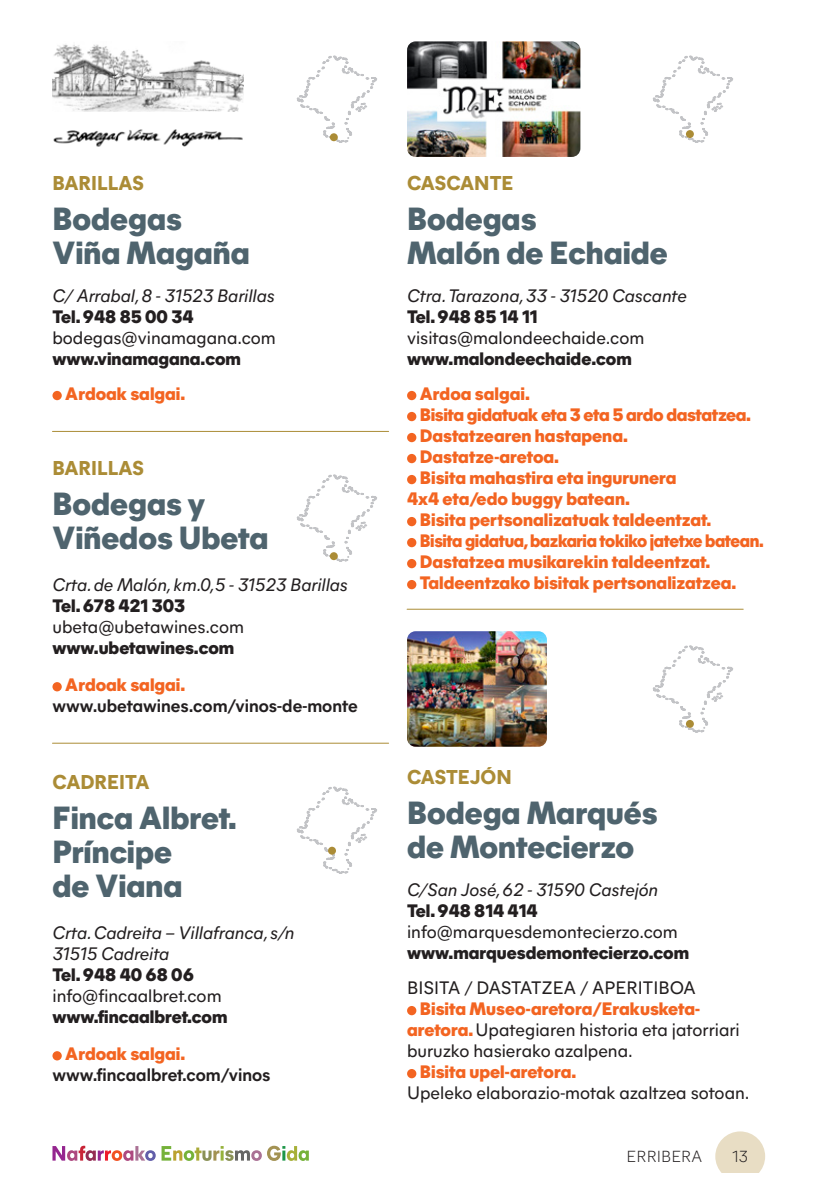
<style>
.page{position:relative;width:817px;height:1191px;background:#fff}
.page>*{position:absolute;margin:0;border:0;box-sizing:border-box;transform-origin:0 0}
.t1{font:800 32px "Mier A";color:#4f646e}
.t2{font:800 20px "Mier A";color:#ab8c36}
.t3{font:800 18px "Mier A";color:#f36421}
.t4{font:18px "Mier A";color:#231f20}
.t5{font:800 18px "Mier A";color:#231f20}
.t6{font:italic 18px "Mier A";color:#231f20}
.t7{font:700 18px "Mier A";color:#231f20}
.t8{font:800 18px "Mier A";letter-spacing:-.02em;color:#f36421;scale:.96 1}
.t9{font:800 18px "Mier A";letter-spacing:-.02em;color:#f36421}
.t10{font:300 16px "Mier A";color:#231f20}
.s1{font-weight:800;color:#f36421}
</style>
<div class="page">
<div style="left:52px;top:391px;width:10px;height:9px;background:#f36421;border-radius:50%"></div>
<div style="left:407px;top:391px;width:9px;height:9px;background:#f36421;border-radius:50%"></div>
<div style="left:407px;top:412px;width:9px;height:9px;background:#f36421;border-radius:50%"></div>
<div style="left:407px;top:433px;width:9px;height:9px;background:#f36421;border-radius:50%"></div>
<div style="left:407px;top:454px;width:9px;height:9px;background:#f36421;border-radius:50%"></div>
<div style="left:407px;top:475px;width:9px;height:9px;background:#f36421;border-radius:50%"></div>
<div style="left:407px;top:517px;width:9px;height:9px;background:#f36421;border-radius:50%"></div>
<div style="left:407px;top:538px;width:9px;height:9px;background:#f36421;border-radius:50%"></div>
<div style="left:407px;top:559px;width:9px;height:9px;background:#f36421;border-radius:50%"></div>
<div style="left:407px;top:580px;width:9px;height:9px;background:#f36421;border-radius:50%"></div>
<div style="left:407px;top:1006px;width:9px;height:9px;background:#f36421;border-radius:50%"></div>
<div style="left:407px;top:1069px;width:9px;height:9px;background:#f36421;border-radius:50%"></div>
<div style="left:52px;top:682px;width:10px;height:9px;background:#f36421;border-radius:50%"></div>
<div style="left:52px;top:1051px;width:10px;height:9px;background:#f36421;border-radius:50%"></div>
<svg style="left:52px;top:44px;width:192px;height:68px"></svg>
<img style="left:53px;top:129px;width:190px;height:18px">
<img style="left:407px;top:631px;width:140px;height:115px">
<svg style="left:296px;top:55px;width:81px;height:88px"></svg>
<svg style="left:296px;top:474px;width:81px;height:88px"></svg>
<svg style="left:652px;top:55px;width:81px;height:88px"></svg>
<svg style="left:652px;top:645px;width:81px;height:88px"></svg>
<svg style="left:296px;top:786px;width:81px;height:88px"></svg>
<hr style="left:52px;top:431px;width:336px;height:1px;background:#ab8c36">
<hr style="left:52px;top:743px;width:336px;height:1px;background:#ab8c36">
<hr style="left:407px;top:609px;width:336px;height:1px;background:#ab8c36">
<div style="left:330px;top:133px;width:8px;height:8px;background:#ab8c36;border-radius:50%"></div>
<div style="left:330px;top:552px;width:8px;height:8px;background:#ab8c36;border-radius:50%"></div>
<div style="left:328px;top:846px;width:8px;height:8px;background:#ab8c36;border-radius:50%"></div>
<div style="left:685px;top:130px;width:8px;height:8px;background:#ab8c36;border-radius:50%"></div>
<div style="left:685px;top:720px;width:8px;height:8px;background:#ab8c36;border-radius:50%"></div>
<div style="left:715px;top:1131px;width:50px;height:50px;background:#e8ddc4;border-radius:50%"></div>
<div style="left:663px;top:1173px;width:153px;height:18px;background:#fff"></div>
<svg style="left:52px;top:1145px;width:257px;height:16px"></svg>
<img style="left:407px;top:41px;width:173px;height:116px">
<p class="t2" style="left:52px;top:169px;width:93px">BARILLAS</p>
<p class="t1" style="left:52px;top:196px;width:131px">Bodegas</p>
<p class="t1" style="left:52px;top:230px;width:199px">Viña Magaña</p>
<p class="t6" style="left:52px;top:283px;width:224px">C/ Arrabal, 8 - 31523 Barillas</p>
<p class="t5" style="left:52px;top:304px;width:142px">Tel. 948 85 00 34</p>
<p class="t4" style="left:52px;top:325px;width:225px">bodegas@vinamagana.com</p>
<p class="t5" style="left:52px;top:346px;width:190px">www.vinamagana.com</p>
<p class="t3" style="left:65px;top:381px;width:122px">Ardoak salgai.</p>
<p class="t2" style="left:52px;top:454px;width:93px">BARILLAS</p>
<p class="t1" style="left:52px;top:481px;width:154px">Bodegas y</p>
<p class="t1" style="left:52px;top:515px;width:217px">Viñedos Ubeta</p>
<p class="t6" style="left:52px;top:572px;width:297px">Crta. de Malón, km.0,5 - 31523 Barillas</p>
<p class="t5" style="left:52px;top:593px;width:134px">Tel. 678 421 303</p>
<p class="t4" style="left:52px;top:614px;width:193px">ubeta@ubetawines.com</p>
<p class="t5" style="left:52px;top:635px;width:183px">www.ubetawines.com</p>
<p class="t3" style="left:65px;top:672px;width:122px">Ardoak salgai.</p>
<p class="t7" style="left:52px;top:693px;width:307px">www.ubetawines.com/vinos-de-monte</p>
<p class="t2" style="left:52px;top:767px;width:99px">CADREITA</p>
<p class="t1" style="left:52px;top:795px;width:186px">Finca Albret.</p>
<p class="t1" style="left:52px;top:829px;width:121px">Príncipe</p>
<p class="t1" style="left:52px;top:863px;width:131px">de Viana</p>
<p class="t6" style="left:52px;top:920px;width:243px">Crta. Cadreita – Villafranca, s/n</p>
<p class="t6" style="left:52px;top:941px;width:118px">31515 Cadreita</p>
<p class="t5" style="left:52px;top:962px;width:143px">Tel. 948 40 68 06</p>
<p class="t4" style="left:52px;top:983px;width:171px">info@fincaalbret.com</p>
<p class="t5" style="left:52px;top:1004px;width:176px">www.fincaalbret.com</p>
<p class="t3" style="left:65px;top:1041px;width:122px">Ardoak salgai.</p>
<p class="t7" style="left:52px;top:1062px;width:219px">www.fincaalbret.com/vinos</p>
<p class="t2" style="left:407px;top:169px;width:108px">CASCANTE</p>
<p class="t1" style="left:407px;top:196px;width:131px">Bodegas</p>
<p class="t1" style="left:407px;top:230px;width:262px">Malón de Echaide</p>
<p class="t6" style="left:407px;top:283px;width:281px">Ctra. Tarazona, 33 - 31520 Cascante</p>
<p class="t5" style="left:407px;top:304px;width:132px">Tel. 948 85 14 11</p>
<p class="t4" style="left:407px;top:325px;width:239px">visitas@malondeechaide.com</p>
<p class="t5" style="left:407px;top:346px;width:226px">www.malondeechaide.com</p>
<p class="t3" style="left:419px;top:381px;width:112px">Ardoa salgai.</p>
<p class="t9" style="left:419px;top:402px;width:333px">Bisita gidatuak eta 3 eta 5 ardo dastatzea.</p>
<p class="t3" style="left:419px;top:423px;width:210px">Dastatzearen hastapena.</p>
<p class="t3" style="left:419px;top:444px;width:141px">Dastatze-aretoa.</p>
<p class="t3" style="left:419px;top:465px;width:258px">Bisita mahastira eta ingurunera</p>
<p class="t3" style="left:407px;top:486px;width:224px">4x4 eta/edo buggy batean.</p>
<p class="t3" style="left:419px;top:507px;width:293px">Bisita pertsonalizatuak taldeentzat.</p>
<p class="t8" style="left:419px;top:528px;width:360px">Bisita gidatua, bazkaria tokiko jatetxe batean.</p>
<p class="t3" style="left:419px;top:549px;width:292px">Dastatzea musikarekin taldeentzat.</p>
<p class="t3" style="left:419px;top:570px;width:318px">Taldeentzako bisitak pertsonalizatzea.</p>
<p class="t2" style="left:407px;top:763px;width:106px">CASTEJÓN</p>
<p class="t1" style="left:407px;top:790px;width:252px">Bodega Marqués</p>
<p class="t1" style="left:407px;top:824px;width:229px">de Montecierzo</p>
<p class="t6" style="left:407px;top:876px;width:252px">C/San José, 62 - 31590 Castejón</p>
<p class="t5" style="left:407px;top:897px;width:132px">Tel. 948 814 414</p>
<p class="t4" style="left:407px;top:918px;width:272px">info@marquesdemontecierzo.com</p>
<p class="t5" style="left:407px;top:939px;width:283px">www.marquesdemontecierzo.com</p>
<p class="t4" style="left:407px;top:974px;width:290px">BISITA / DASTATZEA / APERITIBOA</p>
<p class="t3" style="left:419px;top:995px;width:281px">Bisita Museo-aretora/Erakusketa-</p>
<p class="t4" style="left:407px;top:1016px;width:334px"><span class="s1">aretora.</span> Upategiaren historia eta jatorriari</p>
<p class="t4" style="left:407px;top:1037px;width:227px">buruzko hasierako azalpena.</p>
<p class="t3" style="left:419px;top:1058px;width:158px">Bisita upel-aretora.</p>
<p class="t4" style="left:407px;top:1079px;width:344px">Upeleko elaborazio-motak azaltzea sotoan.</p>
<p class="t10" style="left:626px;top:1145px;width:77px">ERRIBERA</p>
<p class="t10" style="left:732px;top:1145px;width:17px">13</p>
</div>
